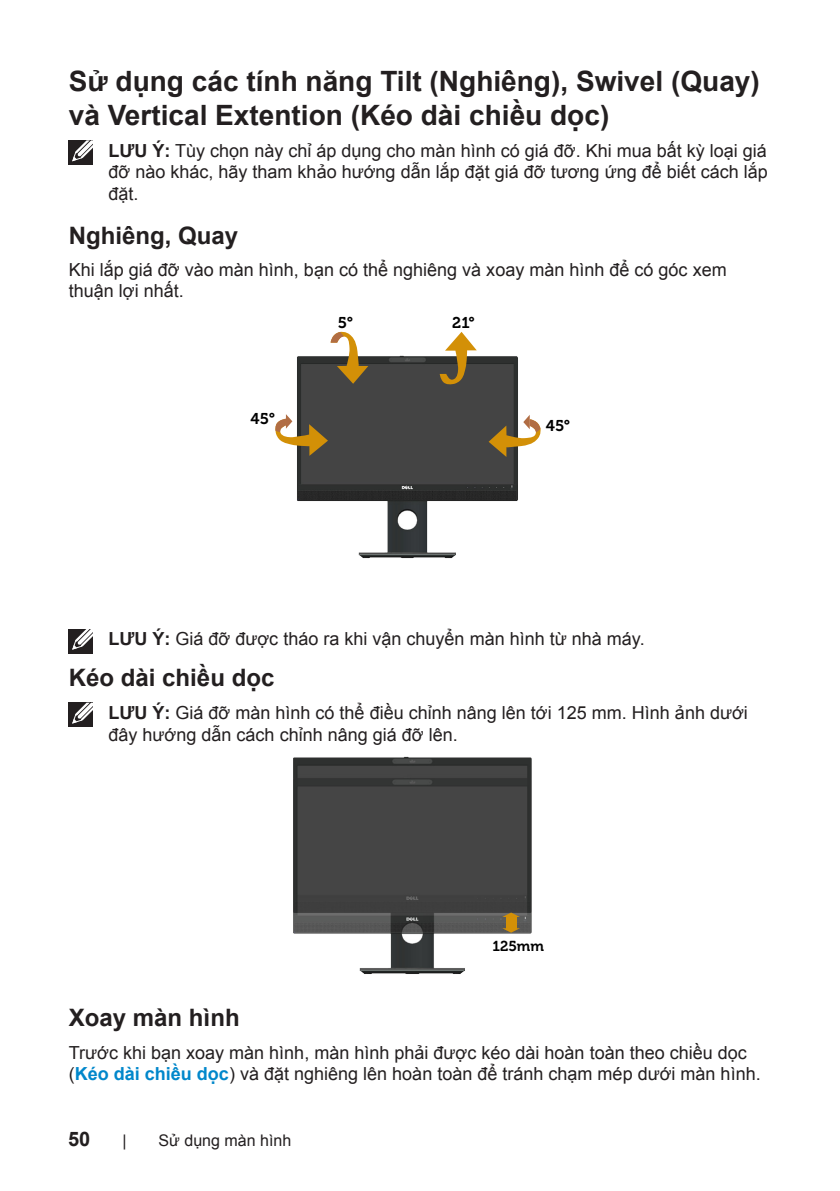
<style>
.page{position:relative;width:840px;height:1191px;background:#fff}
.page>*{position:absolute;margin:0;border:0;box-sizing:border-box;transform-origin:0 0}
.Head_2{font:700 28px/33.6px "Arial";color:#231f20}
.Head_3{font:700 24px "Arial";color:#231f20}
.t1{font:700 20px "Arial";color:#231f20}
.text{font:18px/21.6px "Arial";color:#231f20}
.t2{font:16px "Arial";color:#231f20}
.t3{font:15.6px "Museo For Dell 700";color:#000}
.t4{font:14.4px "Museo For Dell 700";color:#000}
.s1{font-weight:700}
.s2{font-weight:700;color:#0087cb}
</style>
<div class="page">
<div style="left:69px;top:140px;width:24px;height:25px;background:#231f20"></div>
<svg style="left:72px;top:140px;width:21px;height:22px"></svg>
<img style="left:297px;top:355px;width:221px;height:203px">
<svg style="left:439px;top:332px;width:37px;height:53px"></svg>
<svg style="left:330px;top:331px;width:38px;height:53px"></svg>
<svg style="left:488px;top:415px;width:53px;height:42px"></svg>
<svg style="left:275px;top:414px;width:53px;height:42px"></svg>
<div style="left:69px;top:629px;width:24px;height:24px;background:#231f20"></div>
<svg style="left:72px;top:629px;width:21px;height:21px"></svg>
<div style="left:69px;top:703px;width:24px;height:24px;background:#231f20"></div>
<svg style="left:71px;top:702px;width:22px;height:22px"></svg>
<img style="left:293px;top:756px;width:239px;height:218px">
<svg style="left:502px;top:912px;width:17px;height:5px"></svg>
<svg style="left:502px;top:928px;width:17px;height:4px"></svg>
<div style="left:505px;top:916px;width:11px;height:12px;background:#d39007"></div>
<p class="Head_2" style="left:69px;top:66px;width:692px">Sử dụ ng các tính năng Tilt (Nghiêng), Swivel (Quay) và Vertical Extention (Kéo dài chiều dọc)</p>
<p class="text" style="left:108px;top:140px;width:660px;text-align:justify"><span class="s1">LƯU Ý:</span> Tùy chọn này chỉ áp dụng cho màn hình có giá đỡ. Khi mua bất kỳ loại giá đỡ nào khác, hãy tham khảo hướng dẫn lắp đặt giá đỡ tương ứng để biết cách lắp đặt.</p>
<p class="Head_3" style="left:69px;top:219px;width:171px">Nghiêng, Quay</p>
<p class="text" style="left:69px;top:259px;width:659px">Khi lắp giá đỡ vào màn hình, bạn có thể nghiêng và xoay màn hình để có góc xem thuận lợi nhất.</p>
<p class="t3" style="left:250px;top:409px;width:26px">45°</p>
<p class="t3" style="left:338px;top:314px;width:17px">5°</p>
<p class="t3" style="left:452px;top:314px;width:24px">21°</p>
<p class="t3" style="left:545px;top:417px;width:26px">45°</p>
<p class="text" style="left:108px;top:628px;width:537px"><span class="s1">LƯU Ý:</span> Giá đỡ được tháo ra khi vận chuyển màn hình từ nhà máy.</p>
<p class="Head_3" style="left:69px;top:661px;width:207px">Kéo dài chiều dọc</p>
<p class="text" style="left:108px;top:702px;width:640px"><span class="s1">LƯU Ý:</span> Giá đỡ màn hình có thể điều chỉnh nâng lên tới 125 mm. Hình ảnh dưới đây hướng dẫn cách chỉnh nâng giá đỡ lên.</p>
<p class="t4" style="left:492px;top:937px;width:53px">125mm</p>
<p class="Head_3" style="left:69px;top:1002px;width:172px">Xoay màn hình</p>
<p class="text" style="left:69px;top:1041px;width:693px">Trước khi bạn xoay màn hình, màn hình phải được kéo dài hoàn toàn theo chiều dọc (<span class="s2">Kéo dài chiều dọc</span>) và đặt nghiêng lên hoàn toàn để tránh chạm mép dưới màn hình.</p>
<p class="t1" style="left:68px;top:1125px;width:24px">50</p>
<p class="t2" style="left:122px;top:1129px;width:6px">|</p>
<p class="t2" style="left:158px;top:1129px;width:134px">Sử dụng màn hình</p>
</div>
